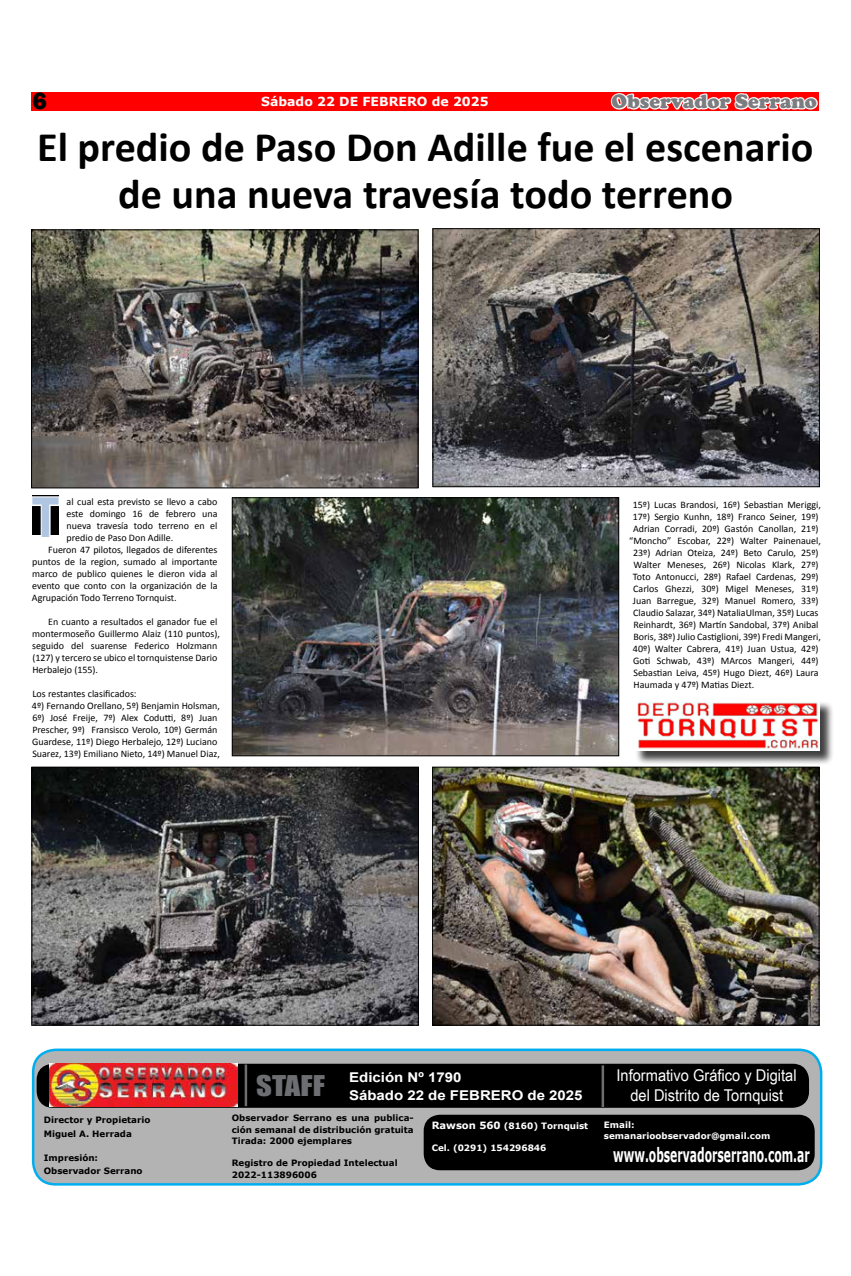
<style>
.page{position:relative;width:851px;height:1276px;background:#fff}
.page>*{position:absolute;margin:0;border:0;box-sizing:border-box;transform-origin:0 0}
.t1{font:700 56.25px "Ebrima";color:#afc5e1;scale:.83 1}
.t2{font:700 42.12px/47.5px "Calibri";color:#000;text-align:center}
.t3{font:26.25px "Impact";color:#6d6e71;scale:1.17 1}
.t4{font:800 24.62px "Franklin Gothic";color:#000}
.t5{font:900 20px "Cooper";color:#7c7d80}
.t6{font:700 19.75px "Verdana";color:#fff;scale:.55 1}
.t7{font:16.25px/19.5px "Arial Narrow";color:#fff;text-align:center;scale:1.1 1}
.t8{font:700 13.5px/18px "Arial";color:#fff;scale:1.11 1}
.t9{font:700 12.5px "Verdana";color:#fff}
.t10{font:10px/12px "Calibri";color:#000}
.t11{font:700 8.75px/11.2px "Verdana";color:#000}
.t12{font:700 8.75px/11.2px "Verdana";color:#fff}
.s1{font-size:10px}
</style>
<div class="page">
<div style="left:32px;top:92px;width:787px;height:18px;background:#f00"></div>
<svg style="left:609px;top:93px;width:210px;height:18px"></svg>
<div style="left:33px;top:1049px;width:788px;height:135px;background:#b3b3b3;border-radius:22px"></div>
<div style="left:32px;top:1048px;width:790px;height:137px;border:2px solid #00aeef;border-radius:22px"></div>
<div style="left:425px;top:1116px;width:388px;height:53px;background:#000;border-radius:15px"></div>
<div style="left:423px;top:1114px;width:391px;height:56px;border:2px solid #000;border-radius:15px"></div>
<div style="left:38px;top:1065px;width:769px;height:41px;background:#000;border-radius:15px"></div>
<div style="left:37px;top:1063px;width:771px;height:44px;border:2px solid #000;border-radius:15px"></div>
<img style="left:50px;top:1063px;width:187px;height:43px">
<hr style="left:601px;top:1065px;width:3px;height:42px;background:#6d6e71">
<hr style="left:244px;top:1064px;width:3px;height:42px;background:#6d6e71">
<svg style="left:32px;top:495px;width:27px;height:40px"></svg>
<div style="left:634px;top:701px;width:200px;height:65px;background:#000;opacity:.75"></div>
<img style="left:634px;top:701px;width:185px;height:49px">
<img style="left:33px;top:231px;width:383px;height:255px">
<div style="left:31px;top:229px;width:387px;height:259px;border:1px solid #000"></div>
<img style="left:434px;top:230px;width:383px;height:255px">
<div style="left:432px;top:228px;width:387px;height:259px;border:1px solid #000"></div>
<img style="left:34px;top:769px;width:382px;height:254px">
<div style="left:32px;top:767px;width:386px;height:258px;border:1px solid #000"></div>
<img style="left:234px;top:499px;width:383px;height:255px">
<div style="left:232px;top:497px;width:387px;height:259px;border:1px solid #000"></div>
<img style="left:434px;top:769px;width:383px;height:254px">
<div style="left:432px;top:767px;width:387px;height:258px;border:1px solid #000"></div>
<h3 class="t4" style="left:32px;top:85px;width:16px">6</h3>
<p class="t9" style="left:261px;top:93px;width:229px">Sábado 22 DE FEBRERO de 2025</p>
<h3 class="t5" style="left:611px;top:90px;width:207px">Observador Serrano</h3>
<h2 class="t2" style="left:37px;top:123px;width:777px">El predio de Paso Don Adille fue el escenario de una nueva travesía todo terreno</h2>
<h1 class="t1" style="left:32px;top:475px;width:35px">T</h1>
<p class="t10" style="left:67px;top:496px;width:152px">al cual esta previsto se llevo a cabo</p>
<p class="t10" style="left:66px;top:508px;width:153px">este domingo 16 de febrero una</p>
<p class="t10" style="left:67px;top:520px;width:152px">nueva travesía todo terreno en el</p>
<p class="t10" style="left:67px;top:532px;width:108px">predio de Paso Don Adille.</p>
<p class="t10" style="left:48px;top:543px;width:171px">Fueron 47 pilotos, llegados de diferentes</p>
<p class="t10" style="left:32px;top:555px;width:187px">puntos de la region, sumado al importante</p>
<p class="t10" style="left:32px;top:567px;width:187px">marco de publico quienes le dieron vida al</p>
<p class="t10" style="left:32px;top:579px;width:187px">evento que conto con la organización de la</p>
<p class="t10" style="left:32px;top:591px;width:146px">Agrupación Todo Terreno Tornquist.</p>
<p class="t10" style="left:32px;top:615px;width:189px;text-indent:16px">En cuanto a resultados el ganador fue el montermoseño Guillermo Alaiz (110 puntos), seguido del suarense Federico Holzmann (127) y tercero se ubico el tornquistense Dario Herbalejo (155).</p>
<p class="t10" style="left:32px;top:687px;width:189px">Los restantes clasificados:<br>4º) Fernando Orellano, 5º) Benjamin Holsman, 6º) José Freije, 7º) Alex Codutti, 8º) Juan Prescher, 9º) Fransisco Verolo, 10º) Germán Guardese, 11º) Diego Herbalejo, 12º) Luciano Suarez, 13º) Emiliano Nieto, 14º) Manuel Diaz,</p>
<p class="t10" style="left:632px;top:499px;width:190px">15º) Lucas Brandosi, 16º) Sebastian Meriggi,</p>
<p class="t10" style="left:632px;top:511px;width:187px">17º) Sergio Kunhn, 18º) Franco Seiner, 19º)</p>
<p class="t10" style="left:633px;top:523px;width:187px">Adrian Corradi, 20º) Gastón Canollan, 21º)</p>
<p class="t10" style="left:629px;top:535px;width:193px">“Moncho” Escobar, 22º) Walter Painenauel,</p>
<p class="t10" style="left:633px;top:547px;width:187px">23º) Adrian Oteiza, 24º) Beto Carulo, 25º)</p>
<p class="t10" style="left:633px;top:559px;width:187px">Walter Meneses, 26º) Nicolas Klark, 27º)</p>
<p class="t10" style="left:633px;top:571px;width:187px">Toto Antonucci, 28º) Rafael Cardenas, 29º)</p>
<p class="t10" style="left:633px;top:583px;width:187px">Carlos Ghezzi, 30º) Migel Meneses, 31º)</p>
<p class="t10" style="left:633px;top:595px;width:187px">Juan Barregue, 32º) Manuel Romero, 33º)</p>
<p class="t10" style="left:633px;top:607px;width:187px">Claudio Salazar, 34º) NataliaUlman, 35º) Lucas</p>
<p class="t10" style="left:633px;top:619px;width:187px">Reinhardt, 36º) Martín Sandobal, 37º) Anibal</p>
<p class="t10" style="left:633px;top:631px;width:189px">Boris, 38º) Julio Castiglioni, 39º) Fredi Mangeri,</p>
<p class="t10" style="left:633px;top:643px;width:187px">40º) Walter Cabrera, 41º) Juan Ustua, 42º)</p>
<p class="t10" style="left:633px;top:655px;width:187px">Goti Schwab, 43º) MArcos Mangeri, 44º)</p>
<p class="t10" style="left:633px;top:667px;width:187px">Sebastian Leiva, 45º) Hugo Diezt, 46º) Laura</p>
<p class="t10" style="left:633px;top:679px;width:122px">Haumada y 47º) Matias Diezt.</p>
<p class="t11" style="left:44px;top:1113px;width:108px;line-height:13.8px">Director y Propietario<br>Miguel A. Herrada</p>
<p class="t11" style="left:44px;top:1151px;width:100px;line-height:12.5px">Impresión:<br>Observador Serrano</p>
<h3 class="t3" style="left:256px;top:1065px;width:60px">STAFF</h3>
<h3 class="t8" style="left:349px;top:1069px;width:212px">Edición Nº 1790<br>Sábado 22 de FEBRERO de 2025</h3>
<p class="t11" style="left:232px;top:1112px;width:183px;text-align:justify">Observador Serrano es una publica&shy;ción semanal de distribución gratuita Tirada: 2000 ejemplares</p>
<p class="t11" style="left:232px;top:1157px;width:167px">Registro de Propiedad Intelectual<br>2022-113896006</p>
<p class="t12" style="left:431px;top:1120px;width:158px"><span class="s1">Rawson 560</span> (8160) Tornquist</p>
<p class="t12" style="left:431px;top:1142px;width:116px">Cel. (0291) 154296846</p>
<h3 class="t7" style="left:616px;top:1065px;width:165px">Informativo Gráfico y Digital del Distrito de Tornquist</h3>
<p class="t12" style="left:604px;top:1119px;width:168px">Email: semanarioobservador@gmail.com</p>
<h3 class="t6" style="left:613px;top:1140px;width:358px">www.observadorserrano.com.ar</h3>
</div>
